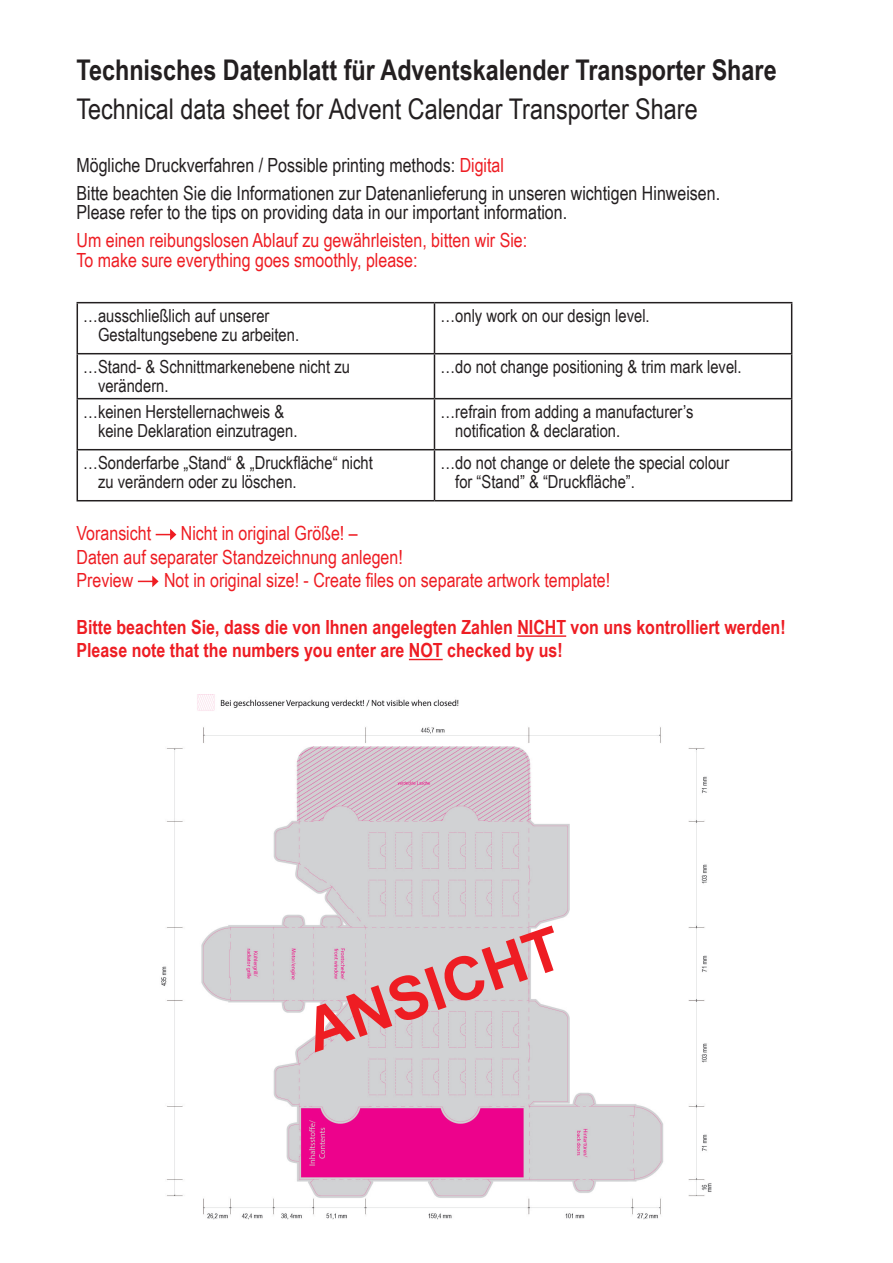
<style>
.page{position:relative;width:893px;height:1263px;background:#fff}
.page>*{position:absolute;margin:0;border:0;box-sizing:border-box;transform-origin:0 0}
.t1{font:700 28.5px "Arial Narrow";color:#231f20}
.t2{font:28.5px "Arial Narrow";color:#231f20}
.t3{font:19.5px/23.4px "Arial Narrow";color:#ee1d23}
.t4{font:19.5px/28px "Arial Narrow";color:#231f20}
.t5{font:700 19.5px/23.4px "Arial Narrow";color:#ee1d23}
.t6{font:18px/19.5px "Arial Narrow";color:#231f20}
.s1{color:#ee1d23}
</style>
<div class="page">
<img style="left:161px;top:694px;width:551px;height:526px">
<svg style="left:315px;top:925px;width:239px;height:127px;background:#d8b3b6"></svg>
<hr style="left:77px;top:302px;width:357px;height:1px;background:#231f20">
<hr style="left:77px;top:303px;width:1px;height:50px;background:#231f20">
<hr style="left:434px;top:302px;width:358px;height:1px;background:#231f20">
<hr style="left:434px;top:303px;width:1px;height:50px;background:#231f20">
<hr style="left:791px;top:303px;width:1px;height:50px;background:#231f20">
<hr style="left:77px;top:353px;width:357px;height:1px;background:#231f20">
<hr style="left:77px;top:354px;width:1px;height:44px;background:#231f20">
<hr style="left:434px;top:353px;width:358px;height:1px;background:#231f20">
<hr style="left:434px;top:354px;width:1px;height:44px;background:#231f20">
<hr style="left:791px;top:354px;width:1px;height:44px;background:#231f20">
<hr style="left:77px;top:398px;width:357px;height:1px;background:#231f20">
<hr style="left:77px;top:399px;width:1px;height:50px;background:#231f20">
<hr style="left:434px;top:398px;width:358px;height:1px;background:#231f20">
<hr style="left:434px;top:399px;width:1px;height:50px;background:#231f20">
<hr style="left:791px;top:399px;width:1px;height:50px;background:#231f20">
<hr style="left:77px;top:449px;width:357px;height:1px;background:#231f20">
<hr style="left:77px;top:450px;width:1px;height:50px;background:#231f20">
<hr style="left:434px;top:449px;width:358px;height:1px;background:#231f20">
<hr style="left:434px;top:450px;width:1px;height:50px;background:#231f20">
<hr style="left:791px;top:450px;width:1px;height:50px;background:#231f20">
<hr style="left:77px;top:500px;width:357px;height:1px;background:#231f20">
<hr style="left:434px;top:500px;width:358px;height:1px;background:#231f20">
<hr style="left:517px;top:635px;width:49px;height:2px;background:#ee1d23">
<hr style="left:409px;top:659px;width:34px;height:1px;background:#ee1d23">
<svg style="left:156px;top:529px;width:20px;height:11px"></svg>
<svg style="left:138px;top:575px;width:21px;height:12px"></svg>
<h1 class="t1" style="left:77px;top:49px;width:702px">Technisches Datenblatt für Adventskalender Transporter Share</h1>
<h1 class="t2" style="left:77px;top:88px;width:623px">Technical data sheet for Advent Calendar Transporter Share</h1>
<p class="t4" style="left:77px;top:150px;width:645px">Mögliche Druckverfahren / Possible printing methods: <span class="s1">Digital<br></span>Bitte beachten Sie die Informationen zur Datenanlieferung in unseren wichtigen Hinweisen.</p>
<p class="t4" style="left:77px;top:197px;width:492px">Please refer to the tips on providing data in our important information.</p>
<p class="t3" style="left:77px;top:230px;width:452px;line-height:19.5px">Um einen reibungslosen Ablauf zu gewährleisten, bitten wir Sie:<br>To make sure everything goes smoothly, please:</p>
<p class="t6" style="left:98px;top:305px;width:203px;text-indent:-15px">…ausschließlich auf unserer<br>Gestaltungsebene zu arbeiten.</p>
<p class="t6" style="left:440px;top:305px;width:211px">…only work on our design level.</p>
<p class="t6" style="left:98px;top:356px;width:253px;text-indent:-15px">…Stand- &amp; Schnittmarkenebene nicht zu verändern.</p>
<p class="t6" style="left:440px;top:356px;width:303px">…do not change positioning &amp; trim mark level.</p>
<p class="t6" style="left:98px;top:401px;width:201px;text-indent:-15px">…keinen Herstellernachweis &amp; keine Deklaration einzutragen.</p>
<p class="t6" style="left:455px;top:401px;width:240px;text-indent:-15px">…refrain from adding a manufacturer’s notification &amp; declaration.</p>
<p class="t6" style="left:98px;top:452px;width:276px;text-indent:-15px">…Sonderfarbe „Stand“ &amp; „Druckfläche“ nicht zu verändern oder zu löschen.</p>
<p class="t6" style="left:455px;top:452px;width:276px;text-indent:-15px">…do not change or delete the special colour for “Stand” &amp; “Druckfläche”.</p>
<p class="t3" style="left:77px;top:521px;width:328px;text-indent:104px">Nicht in original Größe! –<br>Daten auf separater Standzeichnung anlegen!<br>Preview</p>
<p class="t3" style="left:77px;top:521px;width:76px">Voransicht</p>
<p class="t3" style="left:164px;top:568px;width:448px">Not in original size! - Create files on separate artwork template!</p>
<p class="t5" style="left:77px;top:614px;width:711px">Bitte beachten Sie, dass die von Ihnen angelegten Zahlen NICHT von uns kontrolliert werden!<br>Please note that the numbers you enter are NOT checked by us!</p>
</div>
